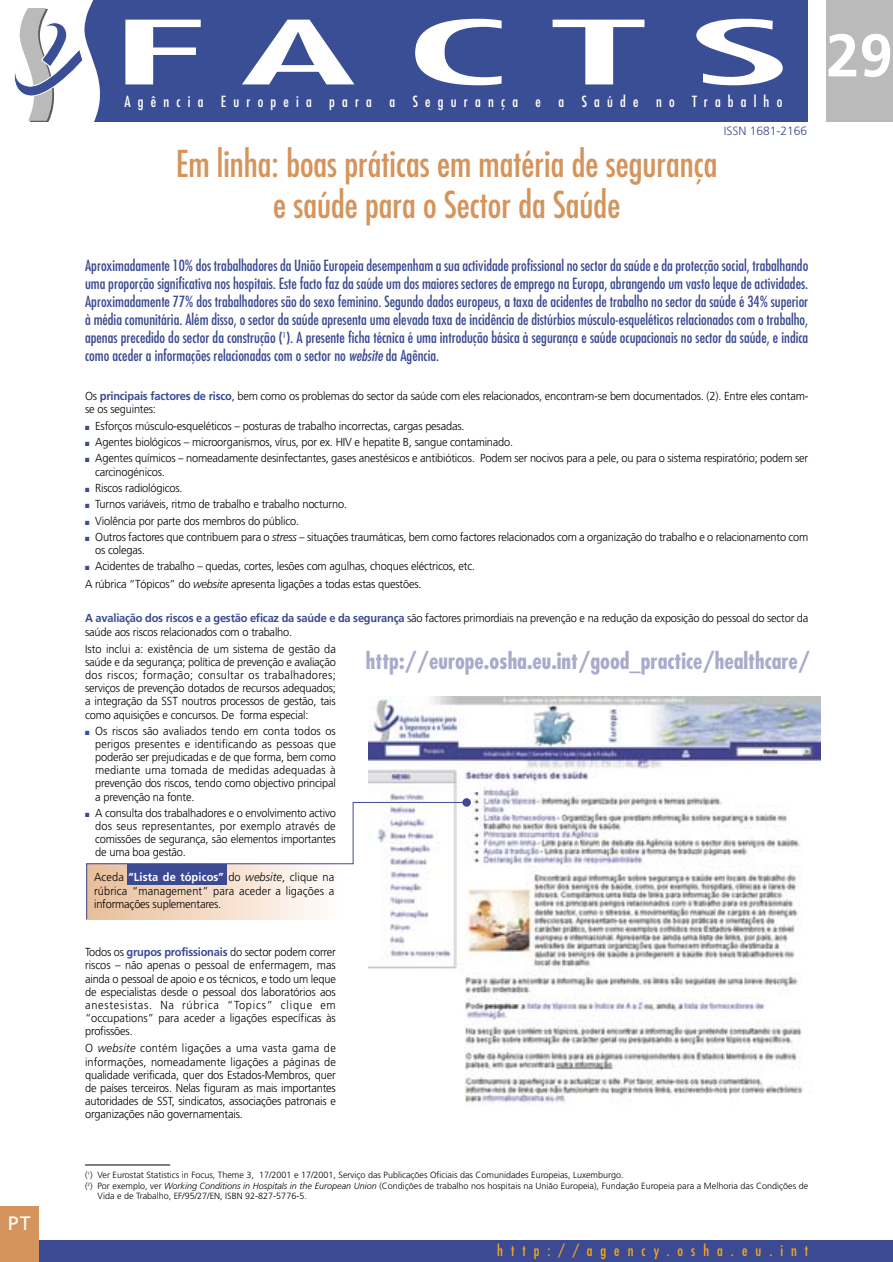
<style>
.page{position:relative;width:893px;height:1262px;background:#fff}
.page>*{position:absolute;margin:0;border:0;box-sizing:border-box;transform-origin:0 0}
.t1{font:condensed 85.95px "Futura";letter-spacing:.17em;color:#fff;scale:3.23 1}
.t2{font:700 60px "Frutiger";color:#fff}
.t3{font:condensed 36px/40.3px "Futura";color:#d5945b;text-align:center}
.t4{font:700 condensed 22.5px "Futura";color:#aaaacb}
.t5{font:19.5px "Frutiger";color:#fff}
.t6{font:condensed 15px/18px "Futura";color:#3b4a93;text-align:justify}
.t7{font:condensed 15px "Futura";letter-spacing:.48em;color:#fff}
.t8{font:condensed 15px "Futura";letter-spacing:.535em;color:#f4a716}
.t9{font:300 12px "Frutiger";color:#3b4a93}
.t10{font:300 11.7px/13px "Frutiger";letter-spacing:-.015em;color:#000;text-align:justify;scale:.95 1}
.t11{font:300 9px "Frutiger";color:#000}
.s1{font-style:italic}
.s2{font-weight:700;color:#3b4a93}
.s3{color:#3b4a93}
.s4{font-weight:700;color:#fff}
</style>
<div class="page">
<div style="left:102px;top:0;width:705px;height:122px;background:#3a4e96"></div>
<svg style="left:14px;top:0;width:88px;height:122px"></svg>
<div style="left:826px;top:0;width:66px;height:122px;background:#bababa"></div>
<div style="left:0;top:1240px;width:892px;height:21px;background:#3b4a93"></div>
<div style="left:0;top:1206px;width:38px;height:55px;background:#d5945b"></div>
<img style="left:368px;top:696px;width:452px;height:408px">
<hr style="left:85px;top:1164px;width:85px;height:1px;background:#000">
<div style="left:462px;top:798px;width:9px;height:8px;background:#3b4a93;border-radius:50%"></div>
<svg style="left:86px;top:801px;width:381px;height:119px"></svg>
<h3 class="t5" style="left:8px;top:1215px;width:24px">PT</h3>
<h1 class="t1" style="left:108px;top:13px;width:212px">FACTS</h1>
<p class="t7" style="left:124px;top:95px;width:659px">Agência Europeia para a Segurança e a Saúde no Trabalho</p>
<p class="t9" style="left:724px;top:126px;width:85px">ISSN 1681-2166</p>
<h3 class="t3" style="left:176px;top:147px;width:543px">Em linha: boas práticas em matéria de segurança e saúde para o Sector da Saúde</h3>
<p class="t6" style="left:85px;top:257px;width:724px">Aproximadamente 10% dos trabalhadores da União Europeia desempenham a sua actividade profissional no sector da saúde e da protecção social, trabalhando uma proporção significativa nos hospitais. Este facto faz da saúde um dos maiores sectores de emprego na Europa, abrangendo um vasto leque de actividades.<br>Aproximadamente 77% dos trabalhadores são do sexo feminino. Segundo dados europeus, a taxa de acidentes de trabalho no sector da saúde é 34% superior à média comunitária. Além disso, o sector da saúde apresenta uma elevada taxa de incidência de distúrbios músculo-esqueléticos relacionados com o trabalho, apenas precedido do sector da construção (<sup>1</sup>). A presente ficha técnica é uma introdução básica à segurança e saúde ocupacionais no sector da saúde, e indica como aceder a informações relacionadas com o sector no <span class="s1">website</span> da Agência.</p>
<p class="t10" style="left:85px;top:390px;width:762px">Os <span class="s2">principais factores de risco</span>, bem como os problemas do sector da saúde com eles relacionados, encontram-se bem documentados. (2). Entre eles contam&shy;se os seguintes:</p>
<p class="t10" style="left:85px;top:420px;width:401px"><span class="s3">■</span> Esforços músculo-esqueléticos – posturas de trabalho incorrectas, cargas pesadas.</p>
<p class="t10" style="left:85px;top:436px;width:452px"><span class="s3">■</span> Agentes biológicos – microorganismos, vírus, por ex. HIV e hepatite B, sangue contaminado.</p>
<p class="t10" style="left:95px;top:453px;width:752px;text-indent:-10px"><span class="s3">■</span> Agentes químicos – nomeadamente desinfectantes, gases anestésicos e antibióticos. Podem ser nocivos para a pele, ou para o sistema respiratório; podem ser carcinogénicos.</p>
<p class="t10" style="left:85px;top:482px;width:104px"><span class="s3">■</span> Riscos radiológicos.</p>
<p class="t10" style="left:85px;top:498px;width:277px"><span class="s3">■</span> Turnos variáveis, ritmo de trabalho e trabalho nocturno.</p>
<p class="t10" style="left:85px;top:515px;width:227px"><span class="s3">■</span> Violência por parte dos membros do público.</p>
<p class="t10" style="left:95px;top:531px;width:752px;text-indent:-10px"><span class="s3">■</span> Outros factores que contribuem para o <span class="s1">stress –</span> situações traumáticas, bem como factores relacionados com a organização do trabalho e o relacionamento com os colegas.</p>
<p class="t10" style="left:85px;top:558px;width:412px;line-height:17.4px"><span class="s3">■</span> Acidentes de trabalho – quedas, cortes, lesões com agulhas, choques eléctricos, etc.<br>A rúbrica “Tópicos” do <span class="s1">website</span> apresenta ligações a todas estas questões.</p>
<p class="t10" style="left:85px;top:612px;width:762px"><span class="s2">A avaliação dos riscos e a gestão eficaz da saúde e da segurança</span> são factores primordiais na prevenção e na redução da exposição do pessoal do sector da saúde aos riscos relacionados com o trabalho.</p>
<p class="t10" style="left:85px;top:643px;width:265px">Isto inclui a: existência de um sistema de gestão da saúde e da segurança; política de prevenção e avaliação dos riscos; formação; consultar os trabalhadores; serviços de prevenção dotados de recursos adequados; a integração da SST noutros processos de gestão, tais como aquisições e concursos. De forma especial:</p>
<p class="t10" style="left:95px;top:725px;width:255px;text-indent:-10px"><span class="s3">■</span> Os riscos são avaliados tendo em conta todos os perigos presentes e identificando as pessoas que poderão ser prejudicadas e de que forma, bem como mediante uma tomada de medidas adequadas à prevenção dos riscos, tendo como objectivo principal a prevenção na fonte.</p>
<p class="t10" style="left:95px;top:807px;width:255px;text-indent:-10px"><span class="s3">■</span> A consulta dos trabalhadores e o envolvimento activo dos seus representantes, por exemplo através de comissões de segurança, são elementos importantes de uma boa gestão.</p>
<h3 class="t4" style="left:366px;top:650px;width:446px">http://europe.osha.eu.int/good_practice/healthcare/</h3>
<p class="t10" style="left:94px;top:871px;width:254px">Aceda <span class="s4">“Lista de tópicos”</span> do <span class="s1">website</span>, clique na rúbrica “management” para aceder a ligações a informações suplementares.</p>
<p class="t10" style="left:85px;top:946px;width:265px">Todos os <span class="s2">grupos profissionais</span> do sector podem correr riscos – não apenas o pessoal de enfermagem, mas ainda o pessoal de apoio e os técnicos, e todo um leque de especialistas desde o pessoal dos laboratórios aos anestesistas. Na rúbrica “Topics” clique em “occupations” para aceder a ligações específicas às profissões.</p>
<p class="t10" style="left:85px;top:1042px;width:265px">O <span class="s1">website</span> contém ligações a uma vasta gama de informações, nomeadamente ligações a páginas de qualidade verificada, quer dos Estados-Membros, quer de países terceiros. Nelas figuram as mais importantes autoridades de SST, sindicatos, associações patronais e organizações não governamentais.</p>
<h2 class="t2" style="left:826px;top:31px;width:68px">29</h2>
<p class="t11" style="left:85px;top:1171px;width:540px">(<sup>1</sup>) Ver Eurostat Statistics in Focus, Theme 3, 17/2001 e 17/2001, Serviço das Publicações Oficiais das Comunidades Europeias, Luxemburgo.</p>
<p class="t11" style="left:85px;top:1181px;width:724px">(<sup>2</sup>) Por exemplo, ver <span class="s1">Working Conditions in Hospitals in the European Union</span> (Condições de trabalho nos hospitais na União Europeia), Fundação Europeia para a Melhoria das Condições de</p>
<p class="t11" style="left:97px;top:1192px;width:211px">Vida e de Trabalho, EF/95/27/EN, ISBN 92-827-5776-5.</p>
<p class="t8" style="left:497px;top:1243px;width:312px">http://agency.osha.eu.int</p>
</div>
